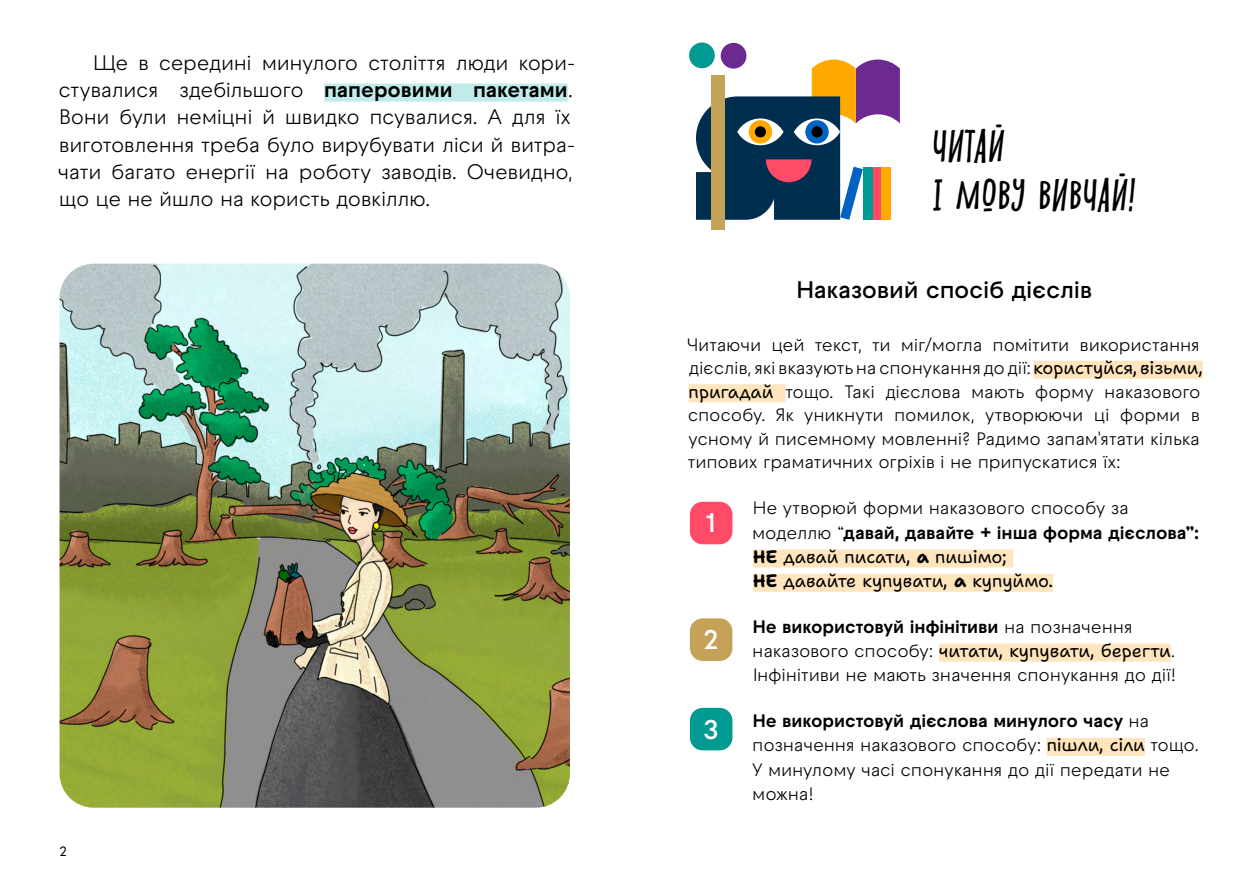
<style>
.page{position:relative;width:1259px;height:893px;background:#fff}
.page>*{position:absolute;margin:0;border:0;box-sizing:border-box;transform-origin:0 0}
.t1{font:italic 39px/48.8px "Shnobel";letter-spacing:-.02em;color:#000}
.t2{font:600 27px "Raptor V3 Premium";color:#fff}
.t3{font:600 24px "Raptor V3 Premium";letter-spacing:-.015em;color:#000}
.t4{font:21px/27.3px "Raptor V3 Premium";letter-spacing:-.02em;color:#000}
.t5{font:18px/23.4px "Raptor V3 Premium";letter-spacing:-.015em;color:#000}
.t6{font:18px/24.3px "Shantell Sans";letter-spacing:-.005em;color:#000}
.t7{font:700 18px "Raptor V3 Premium";letter-spacing:-.005em;color:#000}
.t8{font:500 13.5px "Raptor V3 Premium";color:#000}
.s1{font-weight:700}
.s2{font-family:"Shantell Sans"}
.s3{font-weight:400}
.s4{font-family:"Raptor V3 Premium"}
</style>
<div class="page">
<div style="left:324px;top:84px;width:244px;height:18px;background:#c0ebea"></div>
<img style="left:60px;top:264px;width:510px;height:544px">
<div style="left:1033px;top:361px;width:170px;height:18px;background:#ffe5bd"></div>
<div style="left:688px;top:384px;width:97px;height:18px;background:#ffe5bd"></div>
<div style="left:711px;top:75px;width:13px;height:155px;background:#c4a358"></div>
<div style="left:689px;top:43px;width:26px;height:25px;background:#009a92;border-radius:50%"></div>
<div style="left:720px;top:43px;width:26px;height:26px;background:#6c2990;border-radius:50%"></div>
<svg style="left:696px;top:60px;width:204px;height:160px"></svg>
<div style="left:881px;top:167px;width:10px;height:53px;background:#ffa800"></div>
<div style="left:753px;top:549px;width:260px;height:18px;background:#ffe5bd"></div>
<div style="left:753px;top:574px;width:300px;height:18px;background:#ffe5bd"></div>
<div style="left:939px;top:644px;width:232px;height:18px;background:#ffe5bd"></div>
<div style="left:1046px;top:738px;width:99px;height:18px;background:#ffe5bd"></div>
<div style="left:690px;top:502px;width:42px;height:42px;background:#ff4a68;border-radius:13px"></div>
<div style="left:690px;top:618px;width:42px;height:43px;background:#c4a358;border-radius:13px"></div>
<div style="left:690px;top:708px;width:42px;height:42px;background:#009a92;border-radius:13px"></div>
<p class="t4" style="left:58px;top:49px;width:519px;text-indent:35px">Ще в середині минулого століття люди кори&shy;стувалися здебільшого <span class="s1">паперовими пакетами</span>.<br>Вони були неміцні й швидко псувалися. А для їх виготовлення треба було вирубувати ліси й витра&shy;чати багато енергії на роботу заводів. Очевидно, що це не йшло на користь довкіллю.</p>
<p class="t8" style="left:60px;top:842px;width:9px">2</p>
<h1 class="t1" style="left:931px;top:121px;width:204px">ЧИТАЙ<br>І МОВУ ВИВЧАЙ!</h1>
<h3 class="t3" style="left:796px;top:272px;width:297px">Наказовий спосіб дієслів</h3>
<p class="t5" style="left:687px;top:333px;width:517px">Читаючи цей текст, ти міг/могла помітити використання дієслів, які вказують на спонукання до дії: <span class="s2">користуйся, візьми, пригадай</span> тощо. Такі дієслова мають форму наказового способу. Як уникнути помилок, утворюючи ці форми в усному й писемному мовленні? Радимо запам'ятати кілька типових граматичних огріхів і не припускатися їх:</p>
<p class="t5" style="left:752px;top:496px;width:448px;line-height:24.3px">Не утворюй форми наказового способу за моделлю “<span class="s1">давай, давайте + інша форма дієслова”:</span></p>
<p class="t6" style="left:753px;top:545px;width:302px"><span class="s1">НЕ</span> давай писати, <span class="s1">а</span> пишімо;<br><span class="s1">НЕ</span> давайте купувати, <span class="s1">а</span> купуймо.</p>
<p class="t7" style="left:753px;top:613px;width:381px">Не використовуй інфінітиви <span class="s3">на позначення</span></p>
<p class="t6" style="left:752px;top:639px;width:425px"><span class="s4">наказового способу:</span> читати, купувати, берегти<span class="s4">.</span></p>
<p class="t5" style="left:753px;top:663px;width:425px">Інфінітиви не мають значення спонукання до дії!</p>
<p class="t5" style="left:752px;top:708px;width:448px;line-height:24.3px"><span class="s1">Не використовуй дієслова минулого часу</span> на позначення наказового способу: <span class="s2">пішли, сіли</span> тощо.<br>У минулому часі спонукання до дії передати не можна!</p>
<h2 class="t2" style="left:706px;top:503px;width:11px">1</h2>
<h2 class="t2" style="left:703px;top:620px;width:16px">2</h2>
<h2 class="t2" style="left:703px;top:710px;width:17px">3</h2>
</div>
